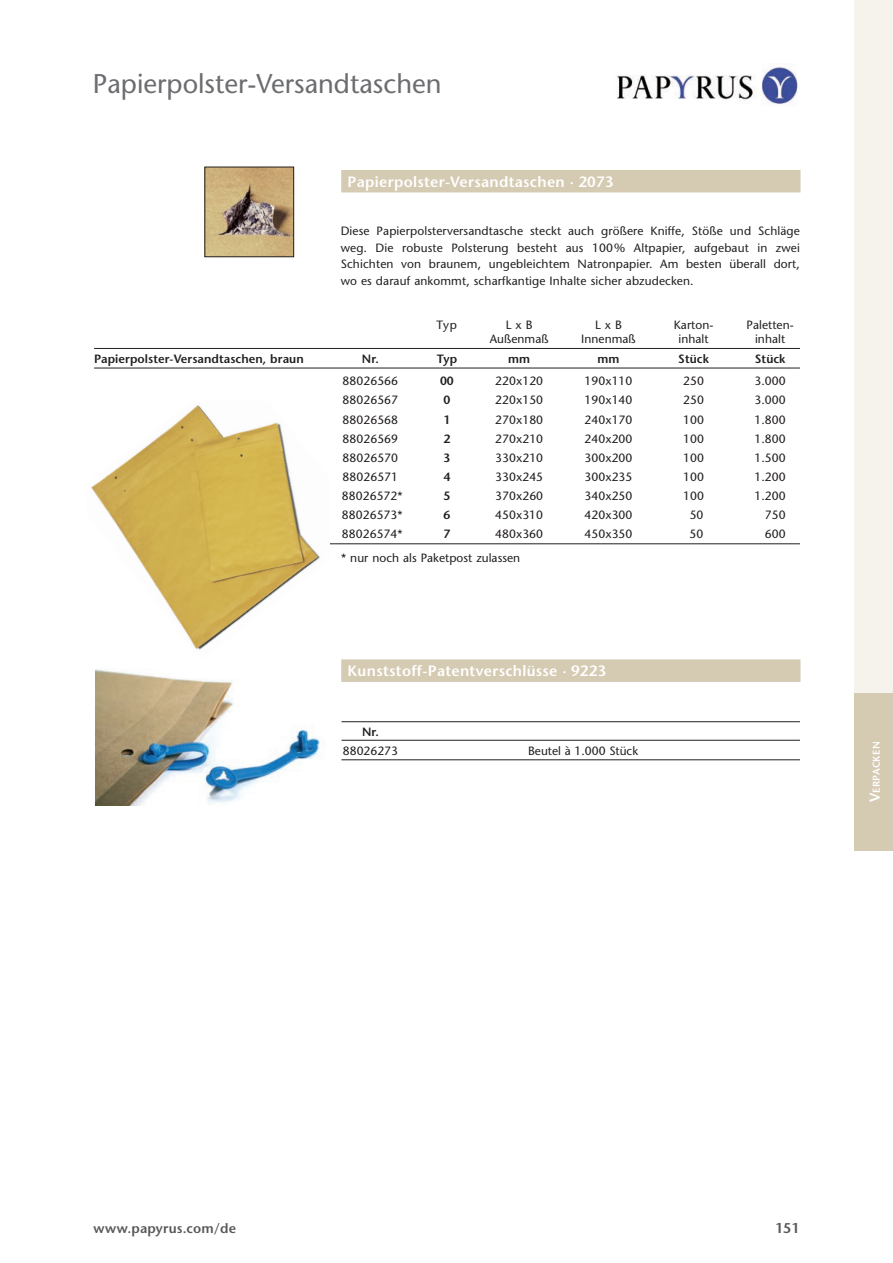
<style>
.page{position:relative;width:893px;height:1263px;background:#fff}
.page>*{position:absolute;margin:0;border:0;box-sizing:border-box;transform-origin:0 0}
.t1{font:27px "Papyrus Sans";color:#6c6d70}
.t2{font:600 15px "Papyrus Sans";letter-spacing:.02em;color:#fff}
.t3{font:600 14.1px "Papyrus Sans";color:#57585a}
.t4{font:600 13.5px "Stone Sans";letter-spacing:.015em;color:#57585a}
.t5{font:12px/16.5px "Papyrus Sans";letter-spacing:.005em;color:#231f20;text-align:justify}
.t6{font:600 12px "Papyrus Sans";letter-spacing:.005em;color:#231f20}
.t7{font:600 10.05px "Papyrus Sans";letter-spacing:.015em;color:#fff}
.s1{color:#fff}
.s2{font-size:14.25px}
</style>
<div class="page">
<div style="left:855px;top:0;width:38px;height:693px;background:#f6f3ed"></div>
<div style="left:855px;top:693px;width:38px;height:157px;background:#d5cab2"></div>
<img style="left:617px;top:65px;width:181px;height:40px">
<div style="left:341px;top:170px;width:459px;height:22px;background:#d5cab2"></div>
<hr style="left:94px;top:348px;width:706px;height:1px;background:#231f20">
<hr style="left:94px;top:368px;width:706px;height:1px;background:#231f20">
<hr style="left:94px;top:543px;width:706px;height:1px;background:#231f20">
<img style="left:91px;top:405px;width:239px;height:245px">
<img style="left:207px;top:169px;width:85px;height:86px">
<div style="left:205px;top:167px;width:89px;height:90px;border:1px solid #231f20"></div>
<img style="left:95px;top:669px;width:225px;height:137px">
<div style="left:341px;top:659px;width:459px;height:23px;background:#d5cab2"></div>
<hr style="left:341px;top:721px;width:459px;height:1px;background:#231f20">
<hr style="left:341px;top:740px;width:459px;height:1px;background:#231f20">
<hr style="left:341px;top:759px;width:459px;height:1px;background:#231f20">
<h1 class="t1" style="left:93px;top:67px;width:350px">Papierpolster-Versandtaschen</h1>
<p class="t2" style="left:348px;top:173px;width:268px">Papierpolster-Versandtaschen · 2073</p>
<p class="t5" style="left:341px;top:223px;width:461px">Diese Papierpolsterversandtasche steckt auch größere Kniffe, Stöße und Schläge weg. Die robuste Polsterung besteht aus 100% Altpapier, aufgebaut in zwei Schichten von braunem, ungebleichtem Natronpapier. Am besten überall dort, wo es darauf ankommt, scharfkantige Inhalte sicher abzudecken.</p>
<p class="t5" style="left:436px;top:316px;width:22px">Typ</p>
<p class="t5" style="left:506px;top:316px;width:28px">L x B</p>
<p class="t5" style="left:595px;top:316px;width:28px">L x B</p>
<p class="t5" style="left:674px;top:316px;width:41px">Karton-</p>
<p class="t5" style="left:746px;top:316px;width:49px">Paletten-</p>
<p class="t5" style="left:490px;top:331px;width:60px">Außenmaß</p>
<p class="t5" style="left:581px;top:331px;width:56px">Innenmaß</p>
<p class="t5" style="left:678px;top:331px;width:32px">inhalt</p>
<p class="t5" style="left:755px;top:331px;width:32px">inhalt</p>
<p class="t6" style="left:94px;top:351px;width:211px">Papierpolster-Versandtaschen, braun</p>
<p class="t6" style="left:362px;top:351px;width:18px">Nr.</p>
<p class="t6" style="left:437px;top:351px;width:22px">Typ</p>
<p class="t6" style="left:508px;top:351px;width:24px">mm</p>
<p class="t6" style="left:597px;top:351px;width:24px">mm</p>
<p class="t6" style="left:678px;top:351px;width:32px">Stück</p>
<p class="t6" style="left:755px;top:351px;width:32px">Stück</p>
<p class="t5" style="left:343px;top:373px;width:57px">88026566</p>
<p class="t6" style="left:440px;top:374px;width:15px">00</p>
<p class="t5" style="left:495px;top:373px;width:49px">220x120</p>
<p class="t5" style="left:585px;top:373px;width:49px">190x110</p>
<p class="t5" style="left:683px;top:373px;width:22px">250</p>
<p class="t5" style="left:754px;top:373px;width:33px">3.000</p>
<p class="t5" style="left:343px;top:392px;width:57px">88026567</p>
<p class="t6" style="left:443px;top:393px;width:8px">0</p>
<p class="t5" style="left:495px;top:392px;width:49px">220x150</p>
<p class="t5" style="left:585px;top:392px;width:49px">190x140</p>
<p class="t5" style="left:683px;top:392px;width:22px">250</p>
<p class="t5" style="left:754px;top:392px;width:33px">3.000</p>
<p class="t5" style="left:343px;top:411px;width:57px">88026568</p>
<p class="t6" style="left:443px;top:412px;width:8px">1</p>
<p class="t5" style="left:495px;top:411px;width:49px">270x180</p>
<p class="t5" style="left:585px;top:411px;width:49px">240x170</p>
<p class="t5" style="left:683px;top:411px;width:22px">100</p>
<p class="t5" style="left:754px;top:411px;width:33px">1.800</p>
<p class="t5" style="left:343px;top:430px;width:57px">88026569</p>
<p class="t6" style="left:443px;top:431px;width:8px">2</p>
<p class="t5" style="left:495px;top:430px;width:49px">270x210</p>
<p class="t5" style="left:585px;top:430px;width:49px">240x200</p>
<p class="t5" style="left:683px;top:430px;width:22px">100</p>
<p class="t5" style="left:754px;top:430px;width:33px">1.800</p>
<p class="t5" style="left:343px;top:449px;width:57px">88026570</p>
<p class="t6" style="left:443px;top:450px;width:8px">3</p>
<p class="t5" style="left:495px;top:449px;width:49px">330x210</p>
<p class="t5" style="left:585px;top:449px;width:49px">300x200</p>
<p class="t5" style="left:683px;top:449px;width:22px">100</p>
<p class="t5" style="left:754px;top:449px;width:33px">1.500</p>
<p class="t5" style="left:343px;top:468px;width:57px">88026571</p>
<p class="t6" style="left:443px;top:470px;width:8px">4</p>
<p class="t5" style="left:495px;top:468px;width:49px">330x245</p>
<p class="t5" style="left:585px;top:468px;width:49px">300x235</p>
<p class="t5" style="left:683px;top:468px;width:22px">100</p>
<p class="t5" style="left:754px;top:468px;width:33px">1.200</p>
<p class="t5" style="left:342px;top:488px;width:62px">88026572*</p>
<p class="t6" style="left:443px;top:489px;width:8px">5</p>
<p class="t5" style="left:495px;top:488px;width:49px">370x260</p>
<p class="t5" style="left:585px;top:488px;width:49px">340x250</p>
<p class="t5" style="left:683px;top:488px;width:22px">100</p>
<p class="t5" style="left:754px;top:488px;width:33px">1.200</p>
<p class="t5" style="left:342px;top:507px;width:62px">88026573*</p>
<p class="t6" style="left:443px;top:508px;width:8px">6</p>
<p class="t5" style="left:495px;top:507px;width:49px">450x310</p>
<p class="t5" style="left:584px;top:507px;width:49px">420x300</p>
<p class="t5" style="left:690px;top:507px;width:15px">50</p>
<p class="t5" style="left:754px;top:507px;width:33px"><span class="s1">4.</span>750</p>
<p class="t5" style="left:342px;top:526px;width:62px">88026574*</p>
<p class="t6" style="left:443px;top:527px;width:8px">7</p>
<p class="t5" style="left:495px;top:526px;width:49px">480x360</p>
<p class="t5" style="left:584px;top:526px;width:49px">450x350</p>
<p class="t5" style="left:690px;top:526px;width:15px">50</p>
<p class="t5" style="left:754px;top:526px;width:33px"><span class="s1">4.</span>600</p>
<p class="t5" style="left:341px;top:550px;width:181px">* nur noch als Paketpost zulassen</p>
<p class="t2" style="left:348px;top:662px;width:260px">Kunststoff-Patentverschlüsse · 9223</p>
<p class="t6" style="left:362px;top:724px;width:18px">Nr.</p>
<p class="t5" style="left:343px;top:743px;width:57px">88026273</p>
<p class="t5" style="left:528px;top:743px;width:112px">Beutel à 1.000 Stück</p>
<p class="t7" style="left:870px;top:802px;width:62px;rotate:-90deg"><span class="s2">V</span>ERPACKEN</p>
<p class="t4" style="left:94px;top:1220px;width:144px">www.papyrus.com/de</p>
<p class="t3" style="left:775px;top:1220px;width:26px">151</p>
</div>
